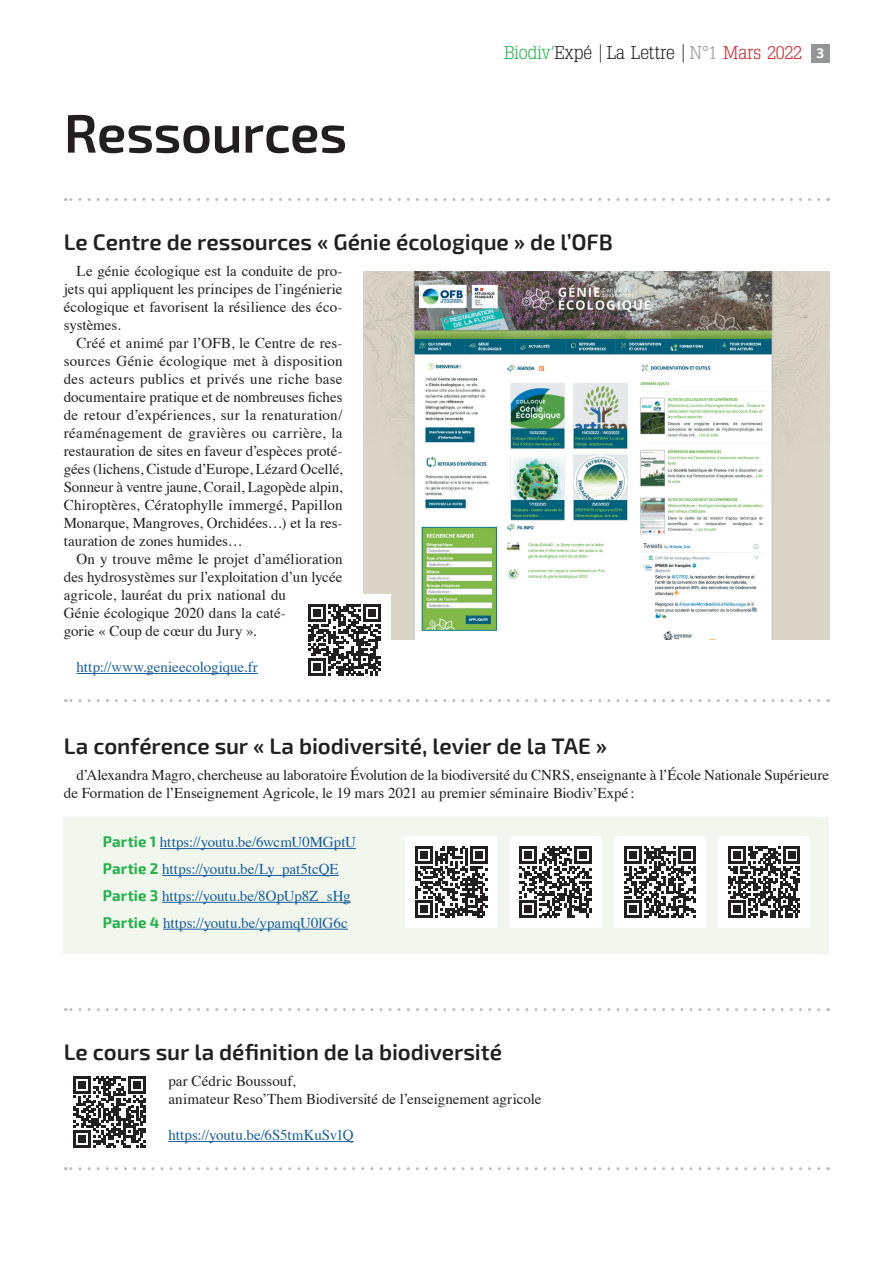
<style>
.page{position:relative;width:893px;height:1263px;background:#fff}
.page>*{position:absolute;margin:0;border:0;box-sizing:border-box;transform-origin:0 0}
.t1{font:600 54px "Exo 2";letter-spacing:-.01em;color:#231f20}
.t2{font:600 22.5px "Exo 2";letter-spacing:-.005em;color:#231f20}
.t3{font:300 18px "Typo Slabserif";color:#231f20}
.t4{font:15px/18px "Times";color:#231f20}
.t5{font:15px/26.8px "Times";letter-spacing:-.005em;color:#175d9e}
.s1{color:#23b24b}
.s2{font-family:"Open Sans"}
.s3{color:#939598}
.s4{color:#d1232a}
.s5{font-family:"Open Sans";font-weight:700;font-size:13.5px;color:#fff}
.s6{font-family:"Exo 2";font-weight:700;color:#23b24b}
</style>
<div class="page">
<div style="left:811px;top:44px;width:18px;height:18px;background:#939598"></div>
<div style="left:64px;top:818px;width:765px;height:136px;background:#f1f7ed"></div>
<hr style="left:77px;top:673px;width:181px;height:1px;background:#175d9e">
<img style="left:364px;top:271px;width:465px;height:368px">
<hr style="left:168px;top:1141px;width:186px;height:1px;background:#175d9e">
<svg style="left:65px;top:1008px;width:754px;height:3px"></svg>
<svg style="left:65px;top:1167px;width:754px;height:3px"></svg>
<svg style="left:65px;top:699px;width:754px;height:3px"></svg>
<svg style="left:65px;top:198px;width:754px;height:3px"></svg>
<div style="left:299px;top:594px;width:92px;height:92px;background:#fff"></div>
<svg style="left:309px;top:604px;width:72px;height:72px"></svg>
<hr style="left:160px;top:848px;width:196px;height:1px;background:#175d9e">
<hr style="left:162px;top:875px;width:177px;height:1px;background:#175d9e">
<hr style="left:162px;top:902px;width:189px;height:1px;background:#175d9e">
<hr style="left:163px;top:929px;width:185px;height:1px;background:#175d9e">
<div style="left:405px;top:836px;width:92px;height:92px;background:#fff"></div>
<svg style="left:415px;top:846px;width:72px;height:72px"></svg>
<div style="left:510px;top:836px;width:92px;height:92px;background:#fff"></div>
<svg style="left:520px;top:846px;width:72px;height:72px"></svg>
<div style="left:614px;top:836px;width:92px;height:92px;background:#fff"></div>
<svg style="left:624px;top:846px;width:72px;height:72px"></svg>
<div style="left:718px;top:836px;width:92px;height:92px;background:#fff"></div>
<svg style="left:728px;top:846px;width:72px;height:72px"></svg>
<svg style="left:74px;top:1076px;width:72px;height:72px"></svg>
<h1 class="t1" style="left:64px;top:102px;width:285px">Ressources</h1>
<p class="t3" style="left:504px;top:43px;width:321px"><span class="s1">Biodiv’</span>Expé <span class="s2">|</span>La Lettre <span class="s2">|</span><span class="s3">N°1</span> <span class="s4">Mars 2022</span> <span class="s5">3</span></p>
<h2 class="t2" style="left:64px;top:229px;width:551px">Le Centre de ressources « Génie écologique » de l’OFB</h2>
<p class="t4" style="left:64px;top:261px;width:280px;text-align:justify;text-indent:13px">Le génie écologique est la conduite de pro&shy;jets qui appliquent les principes de l’ingénierie écologique et favorisent la résilience des éco&shy;systèmes.</p>
<p class="t4" style="left:64px;top:333px;width:280px;text-align:justify;text-indent:13px">Créé et animé par l’OFB, le Centre de res&shy;sources Génie écologique met à disposition des acteurs publics et privés une riche base documentaire pratique et de nombreuses fiches de retour d’expériences, sur la renaturation/ réaménagement de gravières ou carrière, la restauration de sites en faveur d’espèces proté&shy;gées (lichens, Cistude d’Europe, Lézard Ocellé, Sonneur à ventre jaune, Corail, Lagopède alpin, Chiroptères, Cératophylle immergé, Papillon Monarque, Mangroves, Orchidées…) et la res&shy;tauration de zones humides…</p>
<p class="t4" style="left:64px;top:549px;width:280px;text-indent:13px">On y trouve même le projet d’amélioration des hydrosystèmes sur l’exploitation d’un lycée agricole, lauréat du prix national du<br>Génie écologique 2020 dans la caté-<br>gorie « Coup de cœur du Jury ».</p>
<p class="t5" style="left:77px;top:653px;width:183px">http://www.genieecologique.fr</p>
<h2 class="t2" style="left:64px;top:733px;width:545px">La conférence sur « La biodiversité, levier de la TAE »</h2>
<p class="t4" style="left:64px;top:765px;width:767px;text-indent:13px">d’Alexandra Magro, chercheuse au laboratoire Évolution de la biodiversité du CNRS, enseignante à l’École Nationale Supérieure de Formation de l’Enseignement Agricole, le 19 mars 2021 au premier séminaire Biodiv’Expé :</p>
<p class="t5" style="left:103px;top:828px;width:255px"><span class="s6">Partie 1</span> https://youtu.be/6wcmU0MGptU <span class="s6">Partie 2</span> https://youtu.be/Ly_pat5tcQE <span class="s6">Partie 3</span> https://youtu.be/8OpUp8Z_sHg <span class="s6">Partie 4</span> https://youtu.be/ypamqU0lG6c</p>
<h2 class="t2" style="left:64px;top:1039px;width:440px">Le cours sur la définition de la biodiversité</h2>
<p class="t4" style="left:168px;top:1071px;width:374px">par Cédric Boussouf,<br>animateur Reso’Them Biodiversité de l’enseignement agricole</p>
<p class="t5" style="left:168px;top:1121px;width:187px">https://youtu.be/6S5tmKuSv1Q</p>
</div>
